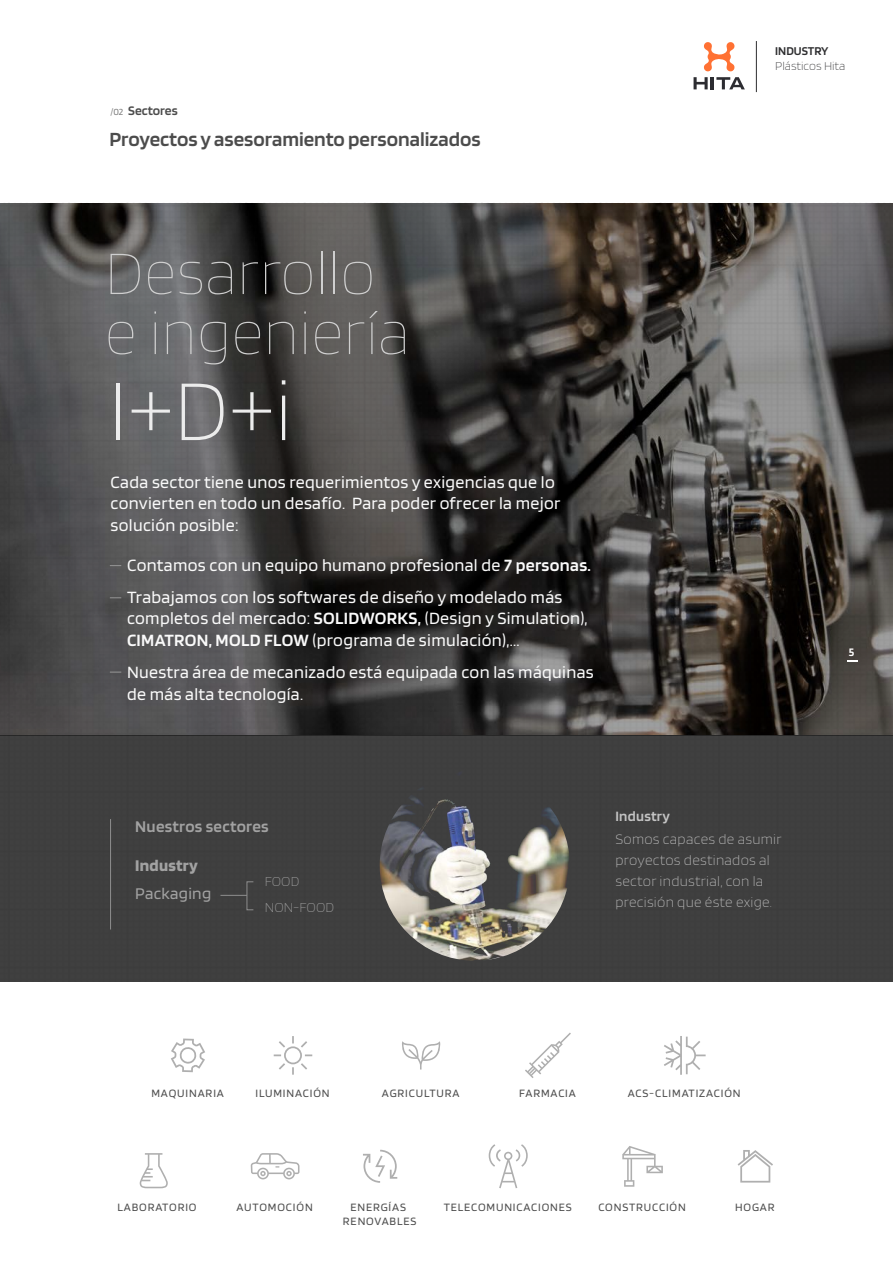
<style>
.page{position:relative;width:893px;height:1263px;background:#fff}
.page>*{position:absolute;margin:0;border:0;box-sizing:border-box;transform-origin:0 0}
.t1{font:200 90px "Blinker";color:#ececec}
.t2{font:100 64.2px/60px "Blinker";color:#cfcfcf}
.t3{font:600 21px "Blinker";color:#4c4c4c}
.t4{font:18px/21.6px "Blinker";letter-spacing:.015em;color:#fafafa}
.t5{font:600 17.1px "Blinker";letter-spacing:.015em;color:#a2a2a2}
.t6{font:17.1px "Blinker";letter-spacing:.015em;color:#a2a2a2}
.t7{font:700 17.1px "Blinker";letter-spacing:.015em;color:#a2a2a2}
.t8{font:200 15px/21px "Blinker";letter-spacing:.015em;color:#c4c4c4}
.t9{font:600 14.85px "Blinker";letter-spacing:.015em;color:#c4c4c4}
.t10{font:200 14.25px/25.7px "Blinker";color:#a2a2a2}
.t11{font:600 13.65px "Blinker";color:#4c4c4c}
.t12{font:200 12.45px "Blinker";color:#2e2e30}
.t13{font:600 12.45px "Blinker";color:#2e2e30}
.t14{font:600 12px "Blinker";color:#fff}
.t15{font:11.7px "Blinker";letter-spacing:.075em;color:#4c4c4c}
.t16{font:9.75px "Blinker";color:#808080}
.s1{font-weight:600}
</style>
<div class="page">
<img style="left:0;top:202px;width:893px;height:779px">
<svg style="left:525px;top:1032px;width:46px;height:46px"></svg>
<svg style="left:402px;top:1041px;width:39px;height:28px"></svg>
<svg style="left:171px;top:1038px;width:34px;height:34px"></svg>
<svg style="left:274px;top:1036px;width:38px;height:39px"></svg>
<svg style="left:664px;top:1036px;width:42px;height:39px"></svg>
<svg style="left:251px;top:1153px;width:48px;height:26px"></svg>
<svg style="left:622px;top:1146px;width:41px;height:41px"></svg>
<svg style="left:363px;top:1150px;width:34px;height:33px"></svg>
<svg style="left:489px;top:1144px;width:39px;height:44px"></svg>
<svg style="left:738px;top:1150px;width:35px;height:32px"></svg>
<img style="left:380px;top:770px;width:190px;height:191px;border-radius:95px">
<hr style="left:110px;top:819px;width:1px;height:110px;background:#8e8e8e">
<svg style="left:220px;top:895px;width:27px;height:1px"></svg>
<div style="left:247px;top:881px;width:7px;height:29px;border:1px solid #8e8e8e"></div>
<svg style="left:110px;top:671px;width:11px;height:2px"></svg>
<svg style="left:140px;top:1153px;width:28px;height:35px"></svg>
<hr style="left:756px;top:41px;width:1px;height:51px;background:#2e2e30">
<svg style="left:693px;top:42px;width:52px;height:47px"></svg>
<svg style="left:848px;top:660px;width:10px;height:2px"></svg>
<p class="t11" style="left:128px;top:104px;width:51px">Sectores</p>
<p class="t16" style="left:110px;top:107px;width:14px">/02</p>
<p class="t3" style="left:109px;top:128px;width:373px">Proyectos y asesoramiento personalizados</p>
<h2 class="t2" style="left:105px;top:245px;width:307px">Desarrollo e ingeniería</h2>
<h1 class="t1" style="left:109px;top:366px;width:185px">I+D+i</h1>
<p class="t4" style="left:111px;top:471px;width:451px">Cada sector tiene unos requerimientos y exigencias que lo convierten en todo un desafío. Para poder ofrecer la mejor solución posible:</p>
<p class="t4" style="left:127px;top:549px;width:465px;line-height:32.1px">Contamos con un equipo humano profesional de <span class="s1">7 personas.<br></span>Trabajamos con los softwares de diseño y modelado más</p>
<p class="t4" style="left:127px;top:608px;width:462px">completos del mercado: <span class="s1">SOLIDWORKS,</span> (Design y Simulation),<br><span class="s1">CIMATRON, MOLD FLOW</span> (programa de simulación),...</p>
<p class="t4" style="left:127px;top:662px;width:468px">Nuestra área de mecanizado está equipada con las máquinas de más alta tecnología.</p>
<p class="t13" style="left:775px;top:45px;width:55px">INDUSTRY</p>
<p class="t12" style="left:775px;top:60px;width:72px">Plásticos Hita</p>
<p class="t14" style="left:849px;top:646px;width:7px">5</p>
<p class="t5" style="left:135px;top:818px;width:135px">Nuestros sectores</p>
<p class="t7" style="left:135px;top:857px;width:64px">Industry</p>
<p class="t6" style="left:135px;top:885px;width:77px">Packaging</p>
<p class="t10" style="left:265px;top:869px;width:71px">FOOD<br>NON-FOOD</p>
<p class="t9" style="left:615px;top:809px;width:56px">Industry</p>
<p class="t8" style="left:615px;top:829px;width:168px">Somos capaces de asumir proyectos destinados al sector industrial, con la precisión que éste exige.</p>
<p class="t15" style="left:151px;top:1087px;width:74px">MAQUINARIA</p>
<p class="t15" style="left:255px;top:1087px;width:76px">ILUMINACIÓN</p>
<p class="t15" style="left:382px;top:1087px;width:79px">AGRICULTURA</p>
<p class="t15" style="left:519px;top:1087px;width:58px">FARMACIA</p>
<p class="t15" style="left:628px;top:1087px;width:114px">ACS-CLIMATIZACIÓN</p>
<p class="t15" style="left:117px;top:1201px;width:81px">LABORATORIO</p>
<p class="t15" style="left:237px;top:1201px;width:78px">AUTOMOCIÓN</p>
<p class="t15" style="left:350px;top:1201px;width:57px">ENERGÍAS</p>
<p class="t15" style="left:598px;top:1201px;width:89px">CONSTRUCCIÓN</p>
<p class="t15" style="left:343px;top:1215px;width:75px">RENOVABLES</p>
<p class="t15" style="left:444px;top:1201px;width:130px">TELECOMUNICACIONES</p>
<p class="t15" style="left:735px;top:1201px;width:41px">HOGAR</p>
</div>
